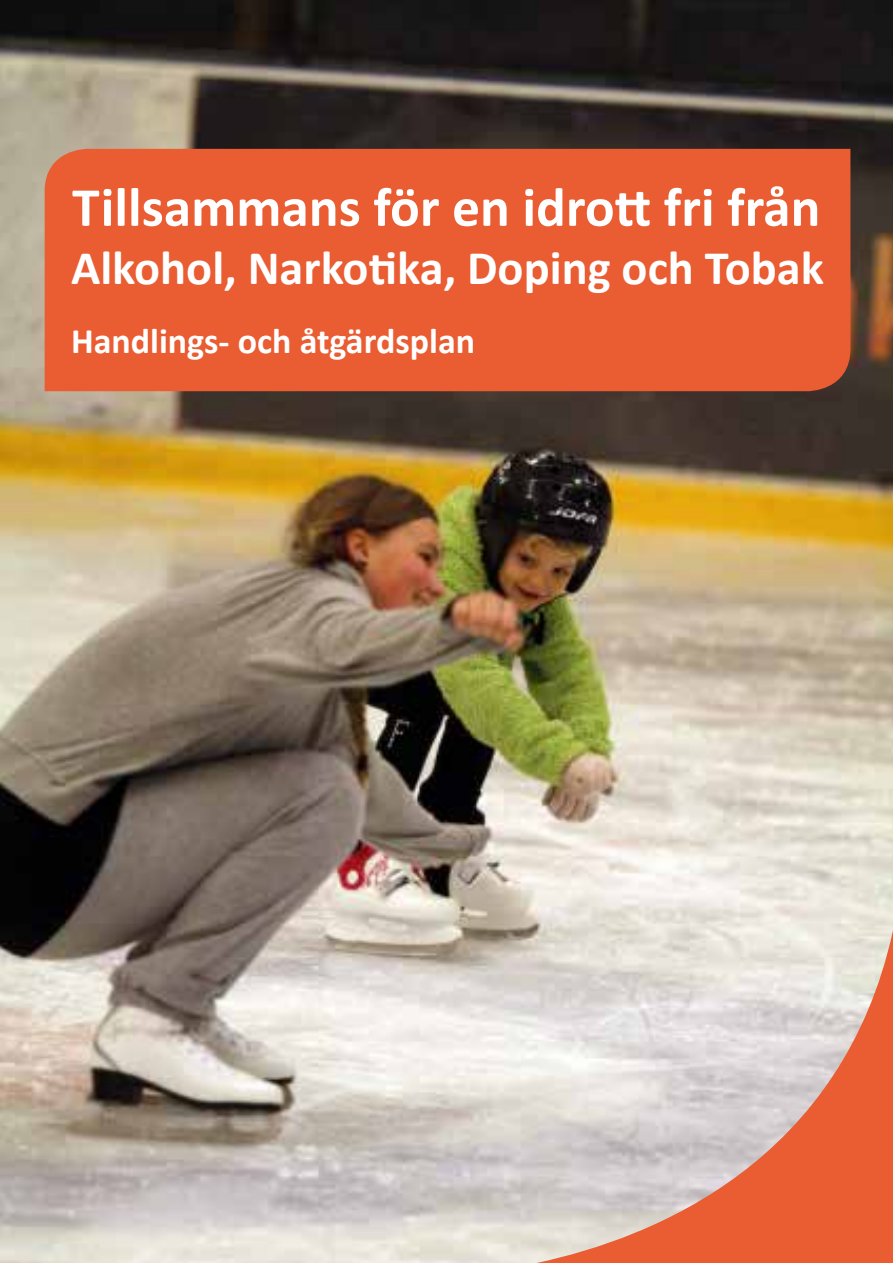
<style>
.page{position:relative;width:893px;height:1263px;background:#fff}
.page>*{position:absolute;margin:0;border:0;box-sizing:border-box;transform-origin:0 0}
.t1{font:700 55.5px "Calibri";color:#fff}
.t2{font:700 48.45px "Calibri";color:#fff}
.t3{font:700 36px "Calibri";color:#fff}
</style>
<div class="page">
<img style="left:0;top:0;width:893px;height:1263px">
<div style="left:45px;top:149px;width:805px;height:242px;background:#ea5c32"></div>
<p class="t1" style="left:72px;top:172px;width:750px">Tillsammans för en idrott fri från</p>
<p class="t2" style="left:71px;top:237px;width:754px">Alkohol, Narkotika, Doping och Tobak</p>
<p class="t3" style="left:71px;top:318px;width:406px">Handlings- och åtgärdsplan</p>
</div>
